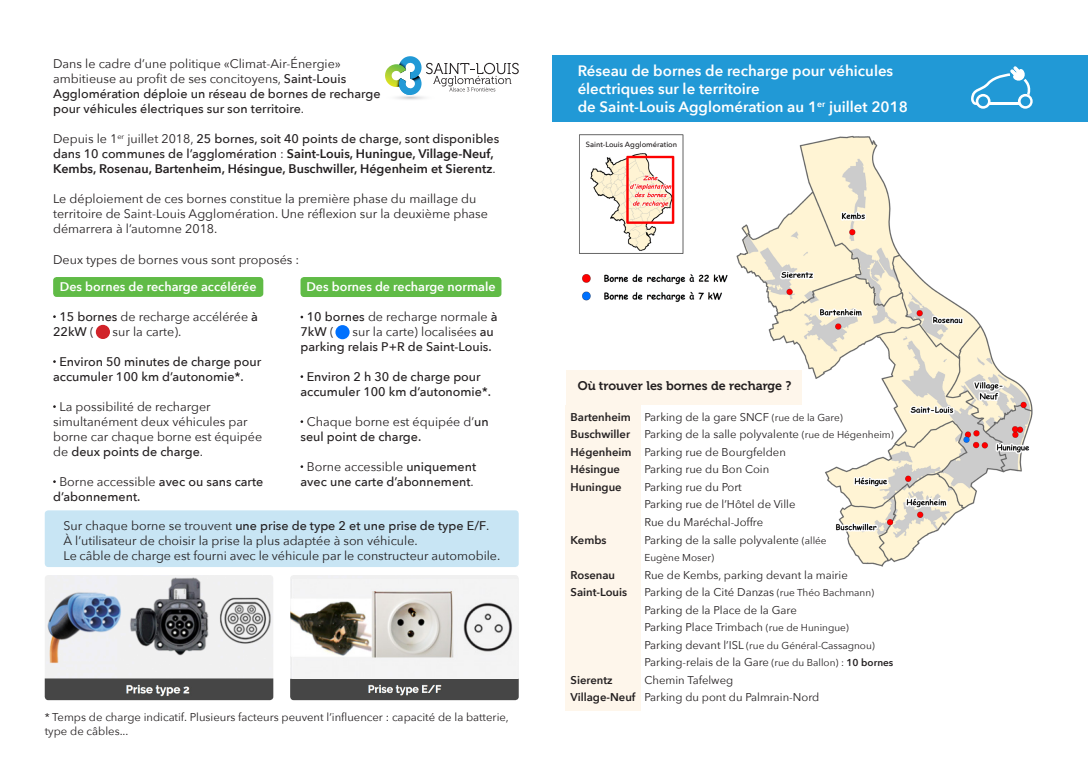
<style>
.page{position:relative;width:1088px;height:780px;background:#fff}
.page>*{position:absolute;margin:0;border:0;box-sizing:border-box;transform-origin:0 0}
.t1{font:600 15px/18px "Avenir Next";color:#fff}
.t2{font:12.5px/15px "Avenir Next";color:#231f20}
.t3{font:500 12.5px/15px "Avenir Next";color:#231f20}
.t4{font:600 12.5px/15px "Avenir Next";color:#231f20}
.t5{font:600 12.5px "Avenir Next";color:#fff}
.t6{font:12.5px "Museo 700";color:#231f20}
.t7{font:11.25px/13.5px "Avenir Next";color:#231f20}
.t8{font:600 11.25px "Avenir Next";color:#231f20}
.t9{font:10px "Avenir Next";color:#231f20}
.t10{font:500 7.5px "Avenir Next";color:#231f20}
.s1{font-weight:400}
.s2{font-weight:500}
.s3{font-size:10px}
.s4{font-size:11.25px}
.s5{font-weight:600;font-size:10px}
</style>
<div class="page">
<svg style="left:385px;top:56px;width:134px;height:44px"></svg>
<img style="left:736px;top:135px;width:297px;height:432px">
<div style="left:724px;top:559px;width:87px;height:15px;background:#fff"></div>
<div style="left:937px;top:120px;width:151px;height:146px;background:#fff"></div>
<div style="left:742px;top:410px;width:118px;height:34px;background:#fff"></div>
<img style="left:579px;top:134px;width:105px;height:120px">
<div style="left:583px;top:138px;width:39px;height:16px;background:#fff"></div>
<img style="left:582px;top:274px;width:146px;height:28px">
<div style="left:566px;top:405px;width:75px;height:305px;background:#fef6eb"></div>
<div style="left:552px;top:55px;width:536px;height:66px;background:#2199d6"></div>
<svg style="left:971px;top:66px;width:60px;height:42px"></svg>
<div style="left:566px;top:370px;width:235px;height:35px;background:#fef6eb"></div>
<div style="left:53px;top:277px;width:210px;height:20px;background:#60bb46;border-radius:4px"></div>
<div style="left:300px;top:277px;width:201px;height:20px;background:#60bb46;border-radius:4px"></div>
<div style="left:96px;top:325px;width:14px;height:14px;background:#d1232a;border-radius:50%"></div>
<div style="left:335px;top:325px;width:15px;height:14px;background:#0071fe;border-radius:50%"></div>
<img style="left:45px;top:575px;width:228px;height:125px">
<div style="left:45px;top:510px;width:474px;height:57px;background:#c8e5f4;border-radius:4px"></div>
<img style="left:290px;top:575px;width:229px;height:125px">
<img style="left:290px;top:580px;width:228px;height:98px">
<p class="t3" style="left:53px;top:56px;width:329px"><span class="s1">Dans le cadre d’une politique «Climat-Air-Énergie» ambitieuse au profit de ses concitoyens,</span> Saint-Louis Agglomération déploie un réseau de bornes de recharge pour véhicules électriques sur son territoire<span class="s1">.</span></p>
<p class="t4" style="left:53px;top:131px;width:448px"><span class="s1">Depuis le 1</span><sup>er</sup> <span class="s1">juillet 2018,</span> <span class="s2">25 bornes, soit 40 points de charge, sont disponibles dans 10 communes de l’agglomération</span> <span class="s1">:</span> Saint-Louis, Huningue, Village-Neuf,<br>Kembs, Rosenau, Bartenheim, Hésingue, Buschwiller, Hégenheim et Sierentz<span class="s1">.</span></p>
<p class="t2" style="left:53px;top:191px;width:436px">Le déploiement de ces bornes constitue la première phase du maillage du territoire de Saint-Louis Agglomération. Une réflexion sur la deuxième phase démarrera à l’automne 2018.</p>
<p class="t2" style="left:53px;top:251px;width:248px">Deux types de bornes vous sont proposés :</p>
<p class="t5" style="left:60px;top:275px;width:198px">Des bornes de recharge accélérée</p>
<p class="t5" style="left:306px;top:275px;width:191px">Des bornes de recharge normale</p>
<p class="t2" style="left:53px;top:308px;width:206px;text-indent:6px"><span class="s2">15 bornes</span> de recharge accélérée <span class="s2">à<br>22kW</span> (</p>
<p class="t2" style="left:300px;top:308px;width:199px;text-indent:6px"><span class="s2">10 bornes</span> de recharge normale <span class="s2">à<br>7kW</span> (</p>
<p class="t2" style="left:113px;top:323px;width:70px">sur la carte).</p>
<p class="t3" style="left:53px;top:353px;width:210px;text-indent:6px">Environ 50 minutes de charge pour accumuler 100 km d’autonomie*.</p>
<p class="t2" style="left:53px;top:398px;width:211px;text-indent:6px">La possibilité de recharger simultanément deux véhicules par borne car chaque borne est équipée de <span class="s2">deux points de charge</span>.</p>
<p class="t3" style="left:53px;top:473px;width:212px;text-indent:6px"><span class="s1">Borne accessible</span> avec ou sans carte d’abonnement.</p>
<p class="t3" style="left:300px;top:323px;width:195px;text-align:right"><span class="s1">sur la carte) localisées</span> au<br>parking relais P+R de Saint-Louis.</p>
<p class="t3" style="left:300px;top:368px;width:192px;text-align:center">Environ 2 h 30 de charge pour accumuler 100 km d’autonomie*.</p>
<p class="t2" style="left:300px;top:413px;width:190px;text-indent:6px">Chaque borne est équipée d’<span class="s2">un seul point de charge.</span></p>
<p class="t3" style="left:300px;top:458px;width:177px;text-align:center"><span class="s1">Borne accessible</span> uniquement avec une carte d’abonnement<span class="s1">.</span></p>
<p class="t3" style="left:64px;top:517px;width:427px"><span class="s1">Sur chaque borne se trouvent</span> une prise de type 2 et une prise de type E/F<span class="s1">.</span></p>
<p class="t2" style="left:64px;top:532px;width:356px">À l’utilisateur de choisir la prise la plus adaptée à son véhicule.</p>
<p class="t2" style="left:64px;top:547px;width:438px">Le câble de charge est fourni avec le véhicule par le constructeur automobile.</p>
<p class="t7" style="left:45px;top:709px;width:466px">* Temps de charge indicatif. Plusieurs facteurs peuvent l’influencer : capacité de la batterie, type de câbles...</p>
<p class="t1" style="left:578px;top:61px;width:317px">Réseau de bornes de recharge pour véhicules électriques sur le territoire</p>
<p class="t1" style="left:578px;top:97px;width:332px">de Saint-Louis Agglomération au 1<sup>er</sup> juillet 2018</p>
<p class="t10" style="left:586px;top:138px;width:93px">Saint-Louis Agglomération</p>
<p class="t6" style="left:578px;top:379px;width:215px">Où trouver les bornes de recharge ?</p>
<p class="t8" style="left:570px;top:407px;width:62px">Bartenheim</p>
<p class="t8" style="left:570px;top:425px;width:61px">Buschwiller</p>
<p class="t8" style="left:570px;top:442px;width:62px">Hégenheim</p>
<p class="t8" style="left:570px;top:460px;width:51px">Hésingue</p>
<p class="t8" style="left:570px;top:477px;width:53px">Huningue</p>
<p class="t8" style="left:570px;top:530px;width:38px">Kembs</p>
<p class="t8" style="left:570px;top:565px;width:46px">Rosenau</p>
<p class="t8" style="left:570px;top:582px;width:58px">Saint-Louis</p>
<p class="t8" style="left:570px;top:670px;width:44px">Sierentz</p>
<p class="t8" style="left:570px;top:687px;width:66px">Village-Neuf</p>
<p class="t7" style="left:644px;top:410px;width:200px">Parking de la gare SNCF <span class="s3">(rue de la Gare)</span></p>
<p class="t7" style="left:644px;top:427px;width:251px">Parking de la salle polyvalente <span class="s3">(rue de Hégenheim)</span></p>
<p class="t7" style="left:644px;top:445px;width:143px">Parking rue de Bourgfelden</p>
<p class="t7" style="left:644px;top:462px;width:126px">Parking rue du Bon Coin</p>
<p class="t7" style="left:644px;top:480px;width:99px">Parking rue du Port</p>
<p class="t7" style="left:644px;top:497px;width:153px">Parking rue de l’Hôtel de Ville</p>
<p class="t7" style="left:644px;top:515px;width:120px">Rue du Maréchal-Joffre</p>
<p class="t7" style="left:644px;top:532px;width:184px">Parking de la salle polyvalente <span class="s3">(allée</span></p>
<p class="t9" style="left:644px;top:549px;width:71px">Eugène Moser)</p>
<p class="t7" style="left:644px;top:567px;width:205px">Rue de Kembs, parking devant la mairie</p>
<p class="t7" style="left:644px;top:585px;width:231px">Parking de la Cité Danzas <span class="s3">(rue Théo Bachmann)</span></p>
<p class="t7" style="left:644px;top:602px;width:154px">Parking de la Place de la Gare</p>
<p class="t7" style="left:644px;top:620px;width:206px">Parking Place Trimbach <span class="s3">(rue de Huningue)</span></p>
<p class="t9" style="left:644px;top:636px;width:232px"><span class="s4">Parking devant l’ISL</span> (rue du Général-Cassagnou)</p>
<p class="t7" style="left:644px;top:655px;width:250px">Parking-relais de la Gare <span class="s3">(rue du Ballon) :</span> <span class="s5">10 bornes</span></p>
<p class="t7" style="left:644px;top:672px;width:90px">Chemin Tafelweg</p>
<p class="t7" style="left:644px;top:690px;width:176px">Parking du pont du Palmrain-Nord</p>
</div>
